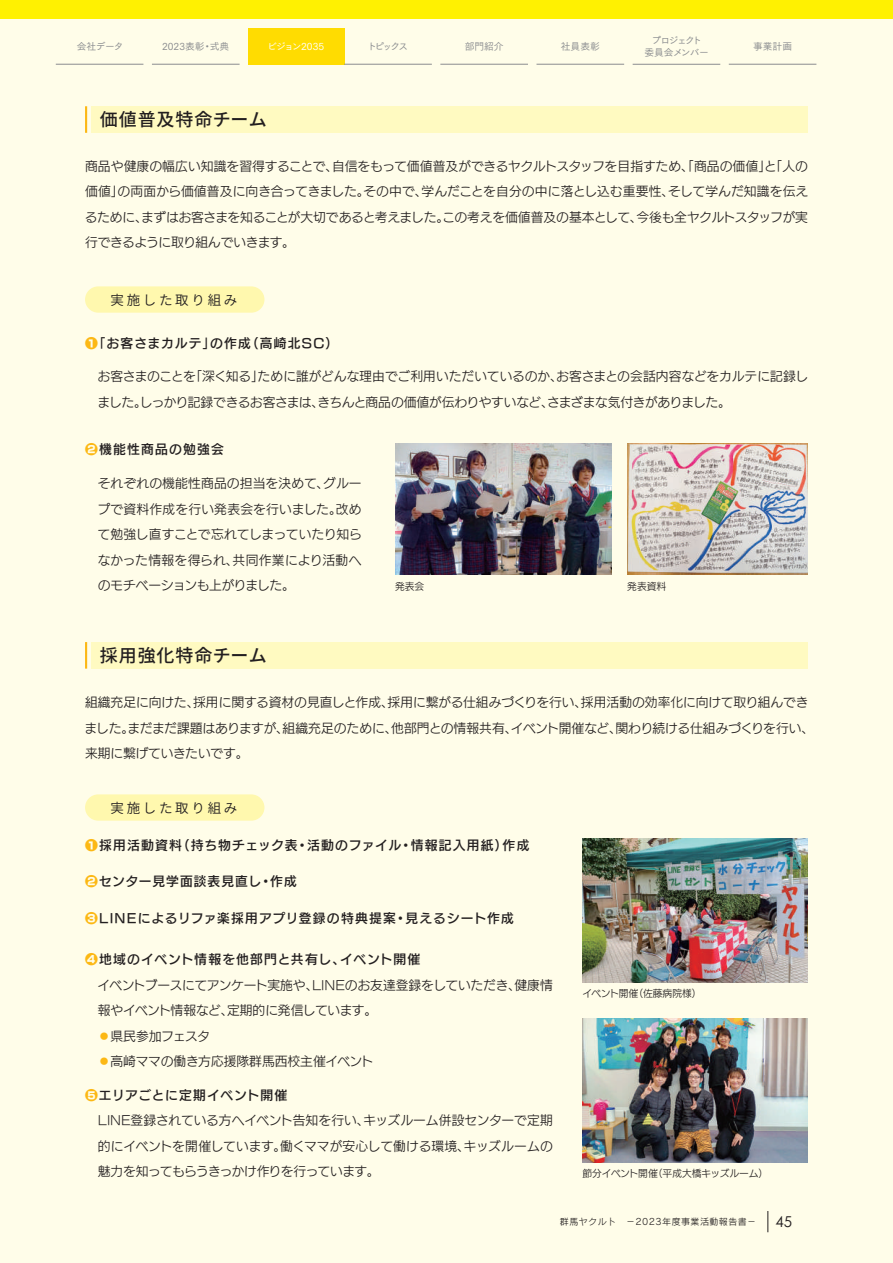
<style>
.page{position:relative;width:893px;height:1263px;background:#fffde9}
.page>*{position:absolute;margin:0;border:0;box-sizing:border-box;transform-origin:0 0}
.t1{font:500 18px "Source Han Sans JP";letter-spacing:.05em;color:#231f20}
.t2{font:15px "Century Gothic Pro";color:#231f20}
.t3{font:13.5px "Source Han Sans JP";letter-spacing:.2em;color:#231f20}
.t4{font:12.75px/25.5px "New Rodin Pro M";letter-spacing:-.015em;color:#231f20;text-align:justify}
.t5{font:12.75px "New Rodin Pro DB";letter-spacing:.09em;color:#231f20}
.t6{font:12.75px "New Rodin Pro DB";letter-spacing:.07em;color:#231f20}
.t7{font:12.75px "New Rodin Pro DB";letter-spacing:.05em;color:#231f20}
.t8{font:9.75px "New Rodin Pro M";color:#231f20}
.t9{font:9.75px "Tsuku Go Pro M";color:#8a8c8f}
.t10{font:9.75px/12px "Tsuku Go Pro M";letter-spacing:-.08em;color:#8a8c8f;text-align:center}
.t11{font:9.75px "Tsuku Go Pro M";letter-spacing:-.05em;color:#fff}
.t12{font:9px "Rodin Pro M";letter-spacing:.05em;color:#231f20}
.s1{font-family:"New Rodin Pro EB";color:#fcb814}
.s2{color:#fcb814}
</style>
<div class="page">
<div style="left:0;top:0;width:893px;height:19px;background:#fff101"></div>
<div style="left:91px;top:106px;width:717px;height:27px;background:#fffac1"></div>
<hr style="left:85px;top:106px;width:2px;height:27px;background:#fcb814">
<div style="left:85px;top:286px;width:179px;height:27px;background:#fff8ae;border-radius:13px"></div>
<div style="left:91px;top:642px;width:717px;height:27px;background:#fffac1"></div>
<hr style="left:85px;top:642px;width:2px;height:27px;background:#fcb814">
<div style="left:85px;top:794px;width:179px;height:27px;background:#fff8ae;border-radius:13px"></div>
<img style="left:395px;top:443px;width:217px;height:132px">
<img style="left:627px;top:443px;width:181px;height:131px">
<img style="left:583px;top:838px;width:225px;height:145px">
<img style="left:583px;top:1018px;width:225px;height:144px">
<svg style="left:767px;top:1211px;width:1px;height:21px"></svg>
<div style="left:248px;top:28px;width:96px;height:36px;background:#ffdc01"></div>
<hr style="left:56px;top:64px;width:87px;height:1px;background:#8a8c8f">
<hr style="left:152px;top:64px;width:88px;height:1px;background:#8a8c8f">
<hr style="left:344px;top:64px;width:88px;height:1px;background:#8a8c8f">
<hr style="left:440px;top:64px;width:88px;height:1px;background:#8a8c8f">
<hr style="left:536px;top:64px;width:88px;height:1px;background:#8a8c8f">
<hr style="left:633px;top:64px;width:87px;height:1px;background:#8a8c8f">
<hr style="left:729px;top:64px;width:87px;height:1px;background:#8a8c8f">
<p class="t9" style="left:77px;top:38px;width:48px">会社データ</p>
<p class="t9" style="left:162px;top:38px;width:69px">2023表彰・式典</p>
<p class="t11" style="left:267px;top:38px;width:59px">ビジョン2035</p>
<p class="t9" style="left:367px;top:38px;width:43px">トピックス</p>
<p class="t9" style="left:465px;top:38px;width:40px">部門紹介</p>
<p class="t9" style="left:561px;top:38px;width:40px">社員表彰</p>
<p class="t10" style="left:644px;top:33px;width:66px">プロジェクト<br>委員会メンバー</p>
<p class="t9" style="left:753px;top:38px;width:40px">事業計画</p>
<h1 class="t1" style="left:100px;top:110px;width:168px">価値普及特命チーム</h1>
<p class="t4" style="left:85px;top:152px;width:725px">商品や健康の幅広い知識を習得することで、自信をもって価値普及ができるヤクルトスタッフを目指すため、「商品の価値」と「人の価値」の両面から価値普及に向き合ってきました。その中で、学んだことを自分の中に落とし込む重要性、そして学んだ知識を伝えるために、まずはお客さまを知ることが大切であると考えました。この考えを価値普及の基本として、今後も全ヤクルトスタッフが実行できるように取り組んでいきます。</p>
<p class="t3" style="left:110px;top:292px;width:128px">実施した取り組み</p>
<p class="t5" style="left:85px;top:332px;width:255px"><span class="s1">❶</span>「お客さまカルテ」の作成（高崎北SC）</p>
<p class="t4" style="left:97px;top:363px;width:712px">お客さまのことを「深く知る」ために誰がどんな理由でご利用いただいているのか、お客さまとの会話内容などをカルテに記録しました。しっかり記録できるお客さまは、きちんと商品の価値が伝わりやすいなど、さまざまな気付きがありました。</p>
<p class="t5" style="left:85px;top:439px;width:140px"><span class="s1">❷</span>機能性商品の勉強会</p>
<p class="t4" style="left:97px;top:469px;width:266px">それぞれの機能性商品の担当を決めて、グループで資料作成を行い発表会を行いました。改めて勉強し直すことで忘れてしまっていたり知らなかった情報を得られ、共同作業により活動へのモチベーションも上がりました。</p>
<p class="t8" style="left:395px;top:578px;width:31px">発表会</p>
<p class="t8" style="left:627px;top:578px;width:40px">発表資料</p>
<h1 class="t1" style="left:100px;top:645px;width:168px">採用強化特命チーム</h1>
<p class="t4" style="left:85px;top:689px;width:731px;text-align:left">組織充足に向けた、採用に関する資材の見直しと作成、採用に繋がる仕組みづくりを行い、採用活動の効率化に向けて取り組んできました。まだまだ課題はありますが、組織充足のために、他部門との情報共有、イベント開催など、関わり続ける仕組みづくりを行い、来期に繋げていきたいです。</p>
<p class="t3" style="left:110px;top:800px;width:128px">実施した取り組み</p>
<p class="t5" style="left:85px;top:834px;width:446px"><span class="s1">❶</span>採用活動資料（持ち物チェック表・活動のファイル・情報記入用紙）作成</p>
<p class="t5" style="left:85px;top:871px;width:213px"><span class="s1">❷</span>センター見学面談表見直し・作成</p>
<p class="t5" style="left:85px;top:907px;width:430px"><span class="s1">❸</span>LINEによるリファ楽採用アプリ登録の特典提案・見えるシート作成</p>
<p class="t6" style="left:85px;top:948px;width:337px"><span class="s1">❹</span>地域のイベント情報を他部門と共有し、イベント開催</p>
<p class="t4" style="left:98px;top:971px;width:457px;text-align:left">イベントブースにてアンケート実施や、LINEのお友達登録をしていただき、健康情報やイベント情報など、定期的に発信しています。<br><span class="s2">◦</span>県民参加フェスタ<br><span class="s2">◦</span>高崎ママの働き方応援隊群馬西校主催イベント</p>
<p class="t7" style="left:85px;top:1084px;width:204px"><span class="s1">❺</span>エリアごとに定期イベント開催</p>
<p class="t4" style="left:98px;top:1107px;width:456px">LINE登録されている方へイベント告知を行い、キッズルーム併設センターで定期的にイベントを開催しています。働くママが安心して働ける環境、キッズルームの魅力を知ってもらうきっかけ作りを行っています。</p>
<p class="t8" style="left:582px;top:985px;width:121px">イベント開催（佐藤病院様）</p>
<p class="t8" style="left:583px;top:1165px;width:187px">節分イベント開催（平成大橋キッズルーム）</p>
<p class="t12" style="left:560px;top:1215px;width:198px">群馬ヤクルト　－2023年度事業活動報告書－</p>
<p class="t2" style="left:776px;top:1212px;width:18px">45</p>
</div>
